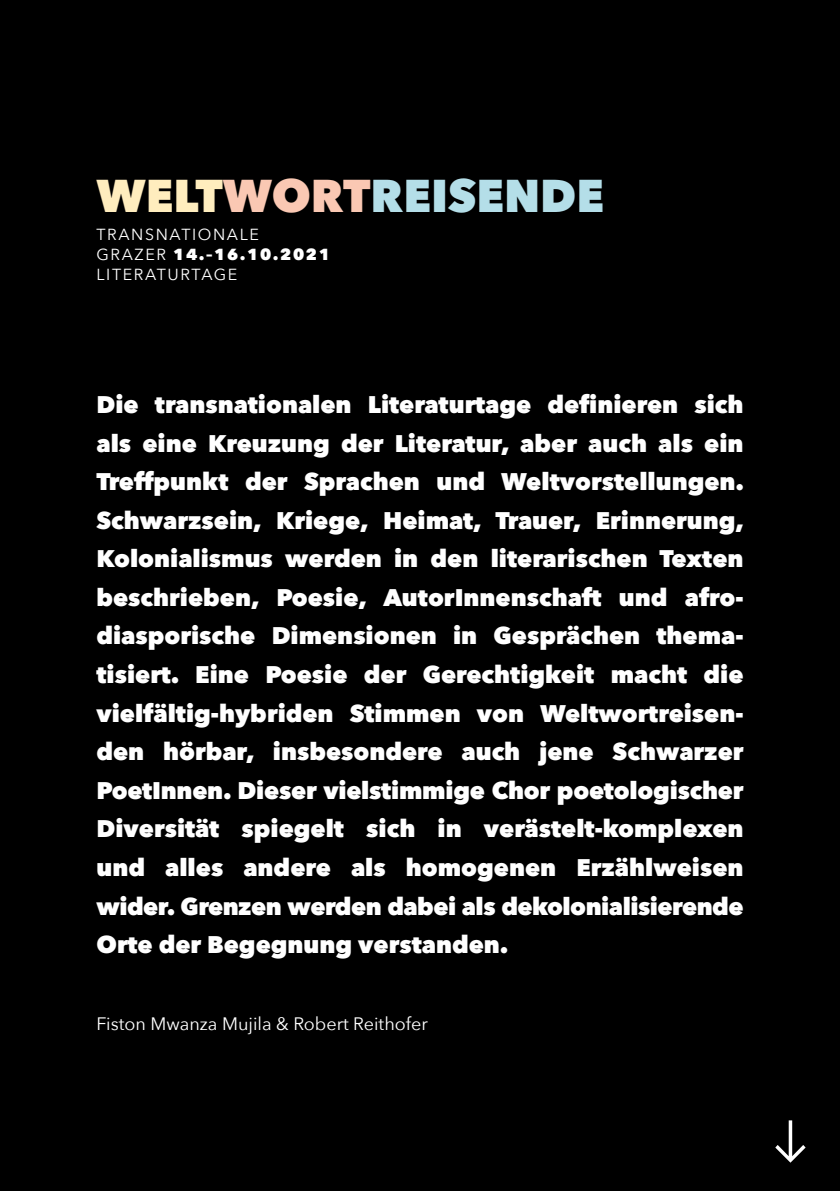
<style>
.page{position:relative;width:840px;height:1191px;background:#fff}
.page>*{position:absolute;margin:0;border:0;box-sizing:border-box;transform-origin:0 0}
.t1{font:800 45.8px "Avenir Next";color:#b4dee8}
.t2{font:800 24px/38.6px "Avenir Next";color:#fff;text-align:justify}
.t3{font:18px "Avenir Next";color:#fff}
.t4{font:16px/20px "Avenir Next";letter-spacing:.1em;color:#fff}
.s1{color:#ffedbe}
.s2{color:#fac8b3}
.s3{font-weight:800}
</style>
<div class="page">
<div style="left:0;top:0;width:839px;height:1191px;background:#000"></div>
<svg style="left:775px;top:1120px;width:30px;height:42px"></svg>
<h1 class="t1" style="left:96px;top:168px;width:509px"><span class="s1">WELT</span><span class="s2">WORT</span>REISENDE</h1>
<p class="t4" style="left:96px;top:224px;width:235px">TRANSNATIONALE<br>GRAZER <span class="s3">14.–16.10.2021<br></span>LITERATURTAGE</p>
<p class="t2" style="left:96px;top:385px;width:649px">Die transnationalen Literaturtage definieren sich als eine Kreuzung der Literatur, aber auch als ein Treffpunkt der Sprachen und Weltvorstellungen.<br>Schwarzsein, Kriege, Heimat, Trauer, Erinnerung, Kolonialismus werden in den literarischen Texten beschrieben, Poesie, AutorInnenschaft und afro&shy;diasporische Dimensionen in Gesprächen thema&shy;tisiert. Eine Poesie der Gerechtigkeit macht die vielfältig-hybriden Stimmen von Weltwortreisen&shy;den hörbar, insbesondere auch jene Schwarzer PoetInnen. Dieser vielstimmige Chor poetologischer Diversität spiegelt sich in verästelt-komplexen und alles andere als homogenen Erzählweisen wider. Grenzen werden dabei als dekolonialisierende Orte der Begegnung verstanden.</p>
<p class="t3" style="left:96px;top:1009px;width:333px">Fiston Mwanza Mujila &amp; Robert Reithofer</p>
</div>
